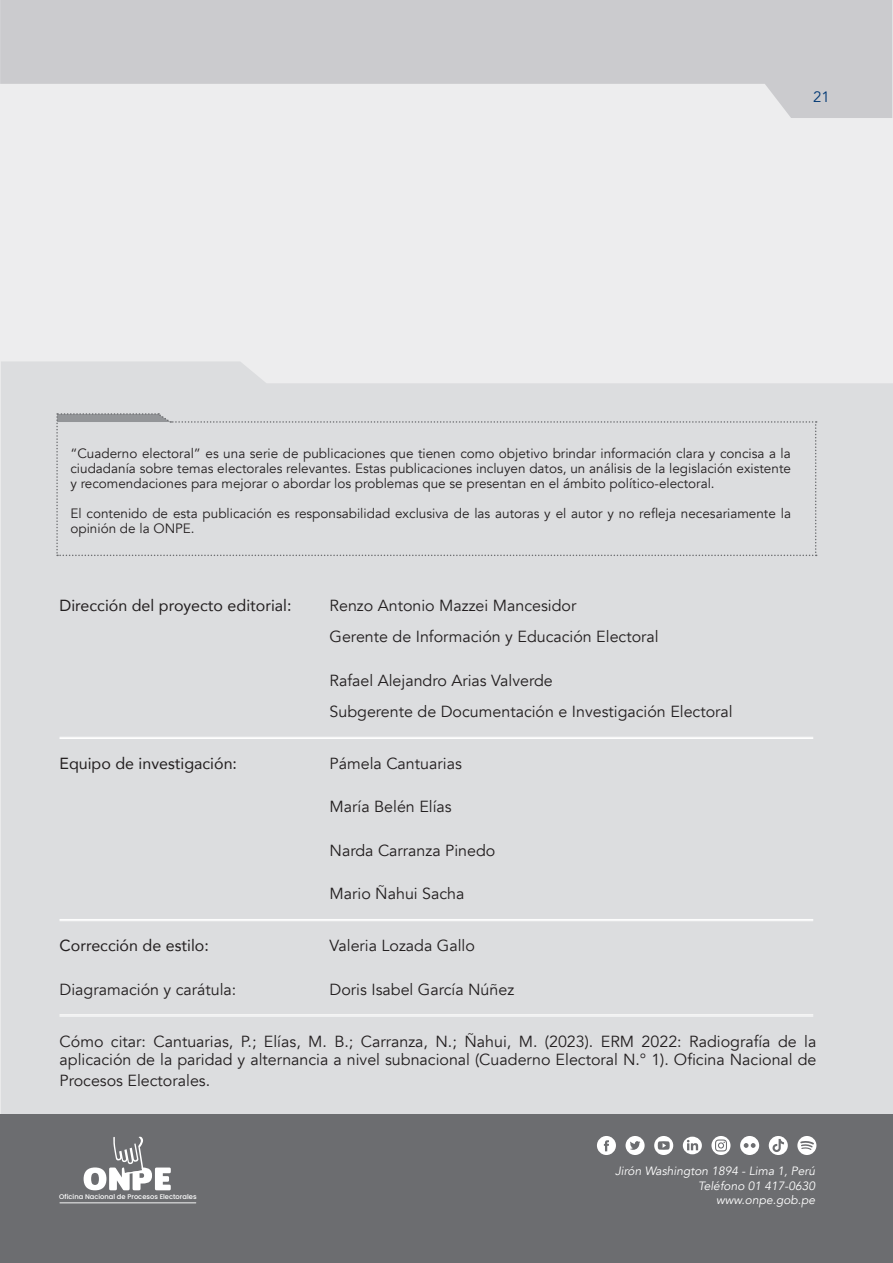
<style>
.page{position:relative;width:893px;height:1263px;background:#fff}
.page>*{position:absolute;margin:0;border:0;box-sizing:border-box;transform-origin:0 0}
.Primer_parrafo{font:16.05px/18px "Avenir";color:#231f20}
.Primer_parrafo-2{font:16.05px "Avenir";color:#231f20}
.t1{font:15px "Avenir";color:#013874}
.t2{font:13.5px/15px "Avenir";color:#231f20;text-align:justify}
.Ultimo_parrafo{font:italic 12px "Avenir";color:#fff}
.t3{font:500 6.75px "Poppins";color:#fff}
</style>
<div class="page">
<div style="left:1px;top:1px;width:892px;height:1261px;background:#ededee"></div>
<svg style="left:0;top:0;width:892px;height:118px;fill:#cbcbce"></svg>
<div style="left:1px;top:362px;width:892px;height:753px;background:#dcdddf"></div>
<div style="left:1px;top:1115px;width:892px;height:148px;background:#6c6d70"></div>
<hr style="left:60px;top:1202px;width:136px;height:1px;background:#fff">
<svg style="left:84px;top:1137px;width:87px;height:53px"></svg>
<svg style="left:740px;top:1136px;width:19px;height:19px"></svg>
<svg style="left:597px;top:1136px;width:19px;height:19px"></svg>
<svg style="left:626px;top:1136px;width:19px;height:19px"></svg>
<svg style="left:654px;top:1136px;width:19px;height:19px"></svg>
<svg style="left:683px;top:1137px;width:19px;height:17px"></svg>
<svg style="left:769px;top:1136px;width:19px;height:19px"></svg>
<svg style="left:797px;top:1136px;width:19px;height:19px"></svg>
<svg style="left:711px;top:1136px;width:19px;height:19px"></svg>
<div style="left:56px;top:413px;width:761px;height:143px;background:#dcdddf"></div>
<hr style="left:60px;top:737px;width:753px;height:1px;background:#fff">
<hr style="left:60px;top:738px;width:753px;height:1px;background:#fff">
<hr style="left:60px;top:919px;width:753px;height:1px;background:#fff">
<hr style="left:60px;top:920px;width:753px;height:1px;background:#fff">
<hr style="left:60px;top:1014px;width:753px;height:1px;background:#fff">
<hr style="left:60px;top:1016px;width:753px;height:1px;background:#fff">
<p class="t1" style="left:813px;top:88px;width:18px">21</p>
<p class="t2" style="left:70px;top:446px;width:722px">“Cuaderno electoral” es una serie de publicaciones que tienen como objetivo brindar información clara y concisa a la ciudadanía sobre temas electorales relevantes. Estas publicaciones incluyen datos, un análisis de la legislación existente y recomendaciones para mejorar o abordar los problemas que se presentan en el ámbito político-electoral.</p>
<p class="t2" style="left:70px;top:506px;width:722px">El contenido de esta publicación es responsabilidad exclusiva de las autoras y el autor y no refleja necesariamente la opinión de la ONPE.</p>
<p class="Primer_parrafo-2" style="left:60px;top:593px;width:233px">Dirección del proyecto editorial:</p>
<p class="Primer_parrafo" style="left:330px;top:597px;width:248px">Renzo Antonio Mazzei Mancesidor</p>
<p class="Primer_parrafo" style="left:330px;top:628px;width:331px">Gerente de Información y Educación Electoral</p>
<p class="Primer_parrafo" style="left:330px;top:671px;width:225px">Rafael Alejandro Arias Valverde</p>
<p class="Primer_parrafo" style="left:330px;top:702px;width:405px">Subgerente de Documentación e Investigación Electoral</p>
<p class="Primer_parrafo-2" style="left:60px;top:750px;width:179px">Equipo de investigación:</p>
<p class="Primer_parrafo" style="left:330px;top:754px;width:134px">Pámela Cantuarias</p>
<p class="Primer_parrafo" style="left:330px;top:798px;width:124px">María Belén Elías</p>
<p class="Primer_parrafo" style="left:330px;top:841px;width:167px">Narda Carranza Pinedo</p>
<p class="Primer_parrafo" style="left:330px;top:885px;width:136px">Mario Ñahui Sacha</p>
<p class="Primer_parrafo-2" style="left:60px;top:933px;width:151px">Corrección de estilo:</p>
<p class="Primer_parrafo" style="left:330px;top:937px;width:147px">Valeria Lozada Gallo</p>
<p class="Primer_parrafo" style="left:60px;top:980px;width:178px">Diagramación y carátula:</p>
<p class="Primer_parrafo" style="left:330px;top:980px;width:186px">Doris Isabel García Núñez</p>
<p class="Primer_parrafo" style="left:60px;top:1032px;width:758px">Cómo citar: Cantuarias, P.; Elías, M. B.; Carranza, N.; Ñahui, M. (2023). ERM 2022: Radiografía de la aplicación de la paridad y alternancia a nivel subnacional (Cuaderno Electoral N.° 1). Oficina Nacional de</p>
<p class="Primer_parrafo" style="left:60px;top:1071px;width:152px">Procesos Electorales.</p>
<p class="t3" style="left:59px;top:1193px;width:139px">Oficina Nacional de Procesos Electorales</p>
<p class="Ultimo_parrafo" style="left:615px;top:1163px;width:202px">Jirón Washington 1894 - Lima 1, Perú</p>
<p class="Ultimo_parrafo" style="left:698px;top:1178px;width:118px">Teléfono 01 417-0630</p>
<p class="Ultimo_parrafo" style="left:716px;top:1193px;width:100px">www.onpe.gob.pe</p>
</div>
